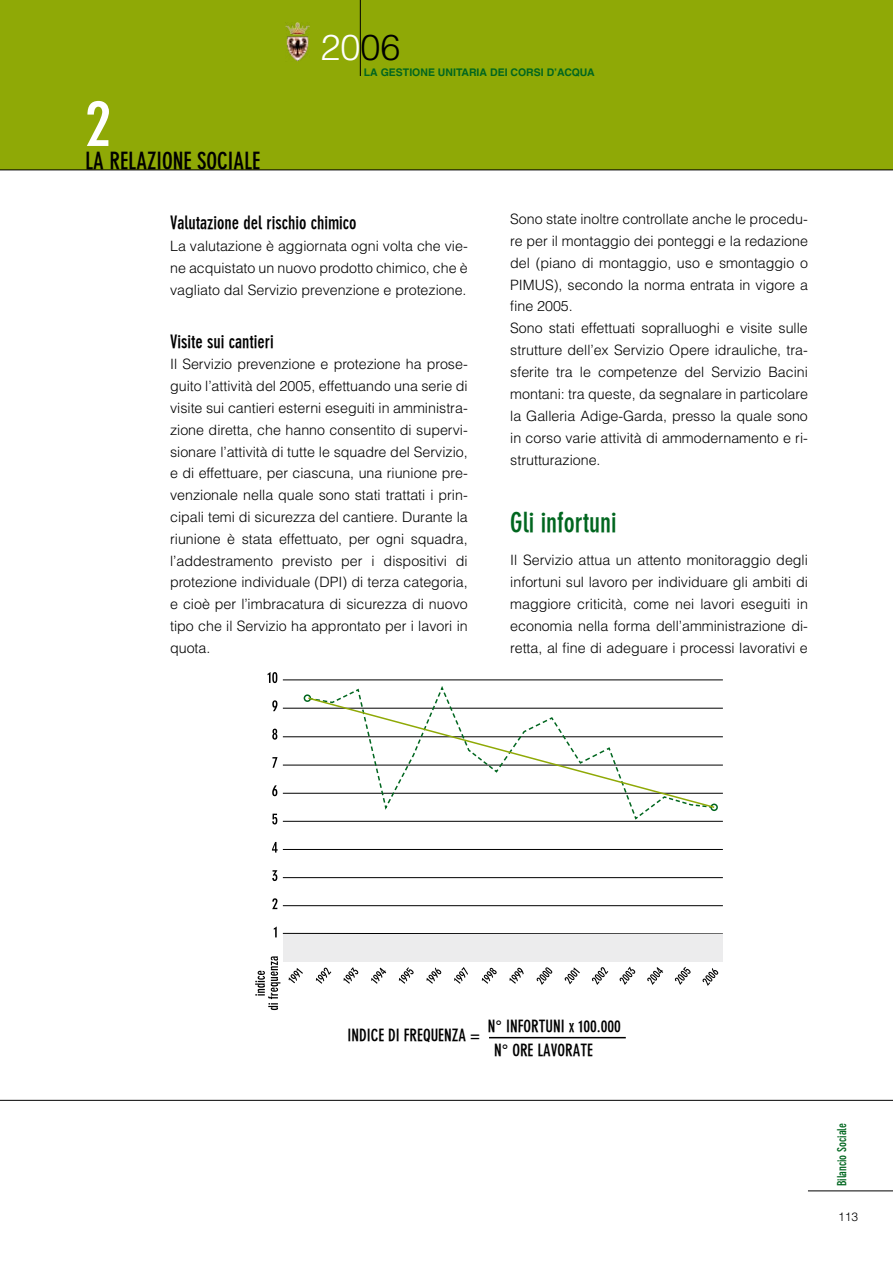
<style>
.page{position:relative;width:893px;height:1263px;background:#fff}
.page>*{position:absolute;margin:0;border:0;box-sizing:border-box;transform-origin:0 0}
.t1{font:63px "DIN Neuzeit Grotesk Bold Cond";color:#fff}
.t2{font:300 36px "Helvetica";color:#fff}
.t3{font:27px "DIN Neuzeit Grotesk Bold Cond";color:#01661f}
.t4{font:23.1px "DIN Neuzeit Grotesk Bold Cond";color:#000}
.t5{font:18px "DIN Neuzeit Grotesk Bold Cond";color:#000}
.t6{font:16.5px/24px "DIN Neuzeit Grotesk Bold Cond";color:#000}
.t7{font:300 14.25px/21.8px "Helvetica";color:#000;text-align:justify}
.t8{font:12px "DIN Neuzeit Grotesk Bold Cond";color:#01661f}
.t9{font:300 12px "Helvetica";color:#000}
.t10{font:700 10.5px "Helvetica";color:#01661f}
.s1{color:#000}
</style>
<div class="page">
<div style="left:0;top:0;width:893px;height:170px;background:#8fa906"></div>
<hr style="left:0;top:170px;width:893px;height:1px;background:#000">
<hr style="left:360px;top:0;width:1px;height:76px;background:#000">
<img style="left:286px;top:23px;width:24px;height:38px">
<hr style="left:0;top:1100px;width:893px;height:1px;background:#000">
<hr style="left:808px;top:1190px;width:85px;height:1px;background:#000">
<svg style="left:282px;top:679px;width:441px;height:256px"></svg>
<div style="left:283px;top:934px;width:439px;height:27px;background:#ececed"></div>
<svg style="left:309px;top:684px;width:404px;height:137px"></svg>
<div style="left:304px;top:694px;width:7px;height:8px;border:2px solid #01661f;border-radius:50%"></div>
<div style="left:710px;top:803px;width:8px;height:8px;border:2px solid #01661f;border-radius:50%"></div>
<svg style="left:289px;top:968px;width:14px;height:15px"></svg>
<svg style="left:702px;top:968px;width:16px;height:18px"></svg>
<svg style="left:674px;top:967px;width:17px;height:18px"></svg>
<svg style="left:647px;top:967px;width:16px;height:18px"></svg>
<svg style="left:619px;top:967px;width:16px;height:18px"></svg>
<svg style="left:592px;top:967px;width:16px;height:18px"></svg>
<svg style="left:564px;top:967px;width:16px;height:17px"></svg>
<svg style="left:536px;top:967px;width:16px;height:18px"></svg>
<svg style="left:509px;top:968px;width:15px;height:16px"></svg>
<svg style="left:482px;top:968px;width:15px;height:16px"></svg>
<svg style="left:454px;top:967px;width:14px;height:17px"></svg>
<svg style="left:426px;top:967px;width:15px;height:17px"></svg>
<svg style="left:399px;top:967px;width:15px;height:17px"></svg>
<svg style="left:371px;top:967px;width:15px;height:17px"></svg>
<svg style="left:343px;top:967px;width:15px;height:17px"></svg>
<svg style="left:316px;top:968px;width:15px;height:16px"></svg>
<svg style="left:268px;top:672px;width:9px;height:11px"></svg>
<svg style="left:272px;top:700px;width:5px;height:11px"></svg>
<svg style="left:272px;top:729px;width:5px;height:11px"></svg>
<svg style="left:272px;top:757px;width:6px;height:11px"></svg>
<svg style="left:272px;top:785px;width:5px;height:11px"></svg>
<svg style="left:272px;top:814px;width:5px;height:10px"></svg>
<svg style="left:272px;top:842px;width:6px;height:10px"></svg>
<svg style="left:272px;top:870px;width:5px;height:11px"></svg>
<svg style="left:272px;top:898px;width:5px;height:11px"></svg>
<svg style="left:274px;top:926px;width:3px;height:11px"></svg>
<svg style="left:255px;top:956px;width:25px;height:54px"></svg>
<svg style="left:307px;top:696px;width:409px;height:113px"></svg>
<hr style="left:489px;top:1037px;width:137px;height:1px;background:#000">
<h1 class="t1" style="left:85px;top:87px;width:27px">2</h1>
<h3 class="t4" style="left:85px;top:147px;width:177px">lA RELAZIONE SOCIALE</h3>
<h2 class="t2" style="left:320px;top:24px;width:82px">20<span class="s1">06</span></h2>
<p class="t10" style="left:364px;top:66px;width:232px">LA GESTIONE UNITARIA DEI CORSI D’ACQUA</p>
<p class="t5" style="left:170px;top:213px;width:188px">Valutazione del rischio chimico</p>
<p class="t7" style="left:170px;top:235px;width:299px">La valutazione è aggiornata ogni volta che vie&shy;ne acquistato un nuovo prodotto chimico, che è vagliato dal Servizio prevenzione e protezione.</p>
<p class="t5" style="left:170px;top:331px;width:105px">Visite sui cantieri</p>
<p class="t7" style="left:170px;top:353px;width:299px">Il Servizio prevenzione e protezione ha prose&shy;guito l’attività del 2005, effettuando una serie di visite sui cantieri esterni eseguiti in amministra&shy;zione diretta, che hanno consentito di supervi&shy;sionare l’attività di tutte le squadre del Servizio, e di effettuare, per ciascuna, una riunione pre&shy;venzionale nella quale sono stati trattati i prin&shy;cipali temi di sicurezza del cantiere. Durante la riunione è stata effettuato, per ogni squadra, l’addestramento previsto per i dispositivi di protezione individuale (DPI) di terza categoria, e cioè per l’imbracatura di sicurezza di nuovo tipo che il Servizio ha approntato per i lavori in quota.</p>
<p class="t7" style="left:510px;top:207px;width:299px;text-align:left">Sono state inoltre controllate anche le procedu&shy;re per il montaggio dei ponteggi e la redazione del (piano di montaggio, uso e smontaggio o PIMUS), secondo la norma entrata in vigore a fine 2005.<br>Sono stati effettuati sopralluoghi e visite sulle strutture dell’ex Servizio Opere idrauliche, tra&shy;sferite tra le competenze del Servizio Bacini montani: tra queste, da segnalare in particolare la Galleria Adige-Garda, presso la quale sono in corso varie attività di ammodernamento e ri&shy;strutturazione.</p>
<h3 class="t3" style="left:510px;top:506px;width:108px">Gli infortuni</h3>
<p class="t7" style="left:510px;top:549px;width:299px">Il Servizio attua un attento monitoraggio degli infortuni sul lavoro per individuare gli ambiti di maggiore criticità, come nei lavori eseguiti in economia nella forma dell’amministrazione di&shy;retta, al fine di adeguare i processi lavorativi e</p>
<p class="t6" style="left:348px;top:1023px;width:134px">INDICE DI FREQUENZA =</p>
<p class="t6" style="left:494px;top:1014px;width:128px;text-indent:-6px">N° INFORTUNI x 100.000<br>N° ORE LAVORATE</p>
<p class="t8" style="left:835px;top:1186px;width:65px;rotate:-90deg">Bilancio Sociale</p>
<p class="t9" style="left:838px;top:1210px;width:21px">113</p>
</div>
